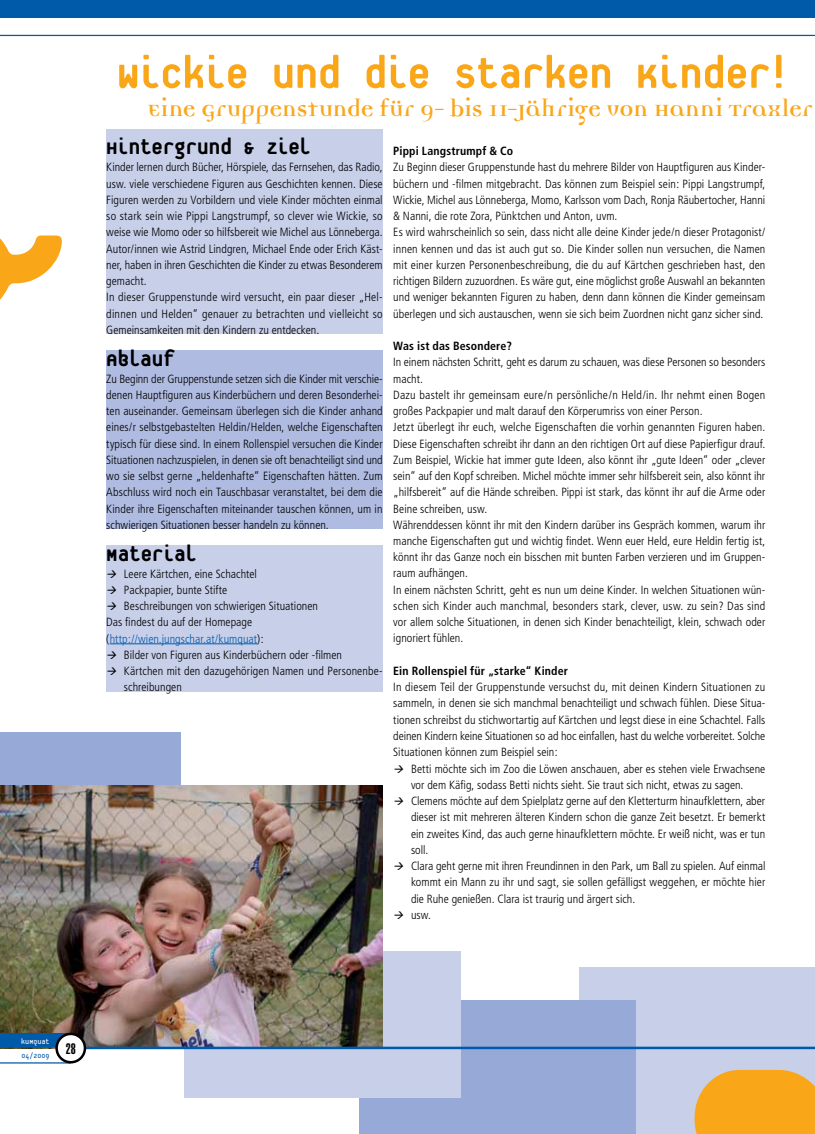
<style>
.page{position:relative;width:815px;height:1134px;background:#fff}
.page>*{position:absolute;margin:0;border:0;box-sizing:border-box;transform-origin:0 0}
.t1{font:800 50px "Platelet";letter-spacing:-.015em;color:#faa619}
.t2{font:26.25px "Democratica Bold Oldstyle";letter-spacing:-.005em;color:#faa619}
.t3{font:800 25px "Platelet";letter-spacing:-.01em;color:#000}
.t4{font:900 extra-condensed 15px "Helvetica";color:#000}
.t5{font:300 condensed 11.88px/16.2px "Frutiger";letter-spacing:.005em;color:#000}
.t6{font:700 condensed 11.88px "Frutiger";letter-spacing:.01em;color:#000}
.t7{font:8.75px "Platelet";color:#fff}
.t8{font:8.75px "Platelet";color:#005aaa}
.s1{color:#005aaa}
</style>
<div class="page">
<div style="left:0;top:732px;width:181px;height:146px;background:#97a9d6"></div>
<div style="left:579px;top:968px;width:236px;height:166px;background:#c7cfe9"></div>
<div style="left:359px;top:1000px;width:276px;height:134px;background:#97a9d6"></div>
<div style="left:184px;top:951px;width:277px;height:147px;background:#c7cfe9"></div>
<svg style="left:694px;top:1070px;width:121px;height:64px;background:#f5a92b"></svg>
<div style="left:106px;top:129px;width:277px;height:205px;background:#c7cfe9"></div>
<img style="left:0;top:785px;width:383px;height:264px">
<div style="left:106px;top:545px;width:277px;height:146px;background:#c7cfe9"></div>
<div style="left:106px;top:350px;width:277px;height:179px;background:#afbbe0"></div>
<svg style="left:0;top:235px;width:62px;height:65px"></svg>
<hr style="left:86px;top:1047px;width:729px;height:2px;background:#005aaa">
<hr style="left:0;top:35px;width:815px;height:1px;background:#005aaa">
<svg style="left:0;top:1033px;width:67px;height:14px"></svg>
<hr style="left:0;top:1062px;width:71px;height:1px;background:#005aaa">
<div style="left:57px;top:1034px;width:28px;height:28px;background:#fff;border-radius:50%"></div>
<div style="left:55px;top:1033px;width:31px;height:30px;border:2px solid #000;border-radius:50%"></div>
<div style="left:0;top:0;width:815px;height:18px;background:#005aaa"></div>
<hr style="left:110px;top:643px;width:147px;height:1px;background:#005aaa">
<h1 class="t1" style="left:117px;top:53px;width:675px">Wickie und die starken Kinder!</h1>
<h2 class="t2" style="left:148px;top:97px;width:666px">Eine Gruppenstunde für 9- bis 11-Jährige von Hanni Traxler</h2>
<h3 class="t3" style="left:106px;top:137px;width:206px">Hintergrund &amp; Ziel</h3>
<p class="t5" style="left:106px;top:159px;width:278px">Kinder lernen durch Bücher, Hörspiele, das Fernsehen, das Radio, usw. viele verschiedene Figuren aus Geschichten kennen. Diese Figuren werden zu Vorbildern und viele Kinder möchten einmal so stark sein wie Pippi Langstrumpf, so clever wie Wickie, so weise wie Momo oder so hilfsbereit wie Michel aus Lönneberga.<br>Autor/innen wie Astrid Lindgren, Michael Ende oder Erich Käst&shy;ner, haben in ihren Geschichten die Kinder zu etwas Besonderem gemacht.<br>In dieser Gruppenstunde wird versucht, ein paar dieser „Hel&shy;dinnen und Helden“ genauer zu betrachten und vielleicht so Gemeinsamkeiten mit den Kindern zu entdecken.</p>
<h3 class="t3" style="left:106px;top:349px;width:70px">Ablauf</h3>
<p class="t5" style="left:106px;top:370px;width:278px;text-align:justify">Zu Beginn der Gruppenstunde setzen sich die Kinder mit verschie&shy;denen Hauptfiguren aus Kinderbüchern und deren Besonderhei&shy;ten auseinander. Gemeinsam überlegen sich die Kinder anhand eines/r selbstgebastelten Heldin/Helden, welche Eigenschaften typisch für diese sind. In einem Rollenspiel versuchen die Kinder Situationen nachzuspielen, in denen sie oft benachteiligt sind und wo sie selbst gerne „heldenhafte“ Eigenschaften hätten. Zum Abschluss wird noch ein Tauschbasar veranstaltet, bei dem die Kinder ihre Eigenschaften miteinander tauschen können, um in schwierigen Situationen besser handeln zu können.</p>
<h3 class="t3" style="left:106px;top:544px;width:92px">Material</h3>
<p class="t5" style="left:106px;top:565px;width:152px">→ Leere Kärtchen, eine Schachtel</p>
<p class="t5" style="left:106px;top:582px;width:123px">→ Packpapier, bunte Stifte</p>
<p class="t5" style="left:106px;top:598px;width:213px">→ Beschreibungen von schwierigen Situationen<br>Das findest du auf der Homepage (<span class="s1">http://wien.jungschar.at/kumquat</span>):</p>
<p class="t5" style="left:106px;top:647px;width:237px">→ Bilder von Figuren aus Kinderbüchern oder -filmen</p>
<p class="t5" style="left:124px;top:663px;width:260px;text-indent:-18px">→ Kärtchen mit den dazugehörigen Namen und Personenbe&shy;schreibungen</p>
<p class="t6" style="left:393px;top:144px;width:121px">Pippi Langstrumpf &amp; Co</p>
<p class="t5" style="left:393px;top:159px;width:374px">Zu Beginn dieser Gruppenstunde hast du mehrere Bilder von Hauptfiguren aus Kinder&shy;büchern und -filmen mitgebracht. Das können zum Beispiel sein: Pippi Langstrumpf, Wickie, Michel aus Lönneberga, Momo, Karlsson vom Dach, Ronja Räubertocher, Hanni &amp; Nanni, die rote Zora, Pünktchen und Anton, uvm.<br>Es wird wahrscheinlich so sein, dass nicht alle deine Kinder jede/n dieser Protagonist/ innen kennen und das ist auch gut so. Die Kinder sollen nun versuchen, die Namen mit einer kurzen Personenbeschreibung, die du auf Kärtchen geschrieben hast, den richtigen Bildern zuzuordnen. Es wäre gut, eine möglichst große Auswahl an bekannten und weniger bekannten Figuren zu haben, denn dann können die Kinder gemeinsam überlegen und sich austauschen, wenn sie sich beim Zuordnen nicht ganz sicher sind.</p>
<p class="t6" style="left:393px;top:339px;width:120px">Was ist das Besondere?</p>
<p class="t5" style="left:393px;top:354px;width:374px">In einem nächsten Schritt, geht es darum zu schauen, was diese Personen so besonders macht.<br>Dazu bastelt ihr gemeinsam eure/n persönliche/n Held/in. Ihr nehmt einen Bogen großes Packpapier und malt darauf den Körperumriss von einer Person.<br>Jetzt überlegt ihr euch, welche Eigenschaften die vorhin genannten Figuren haben.<br>Diese Eigenschaften schreibt ihr dann an den richtigen Ort auf diese Papierfigur drauf.<br>Zum Beispiel, Wickie hat immer gute Ideen, also könnt ihr „gute Ideen“ oder „clever sein“ auf den Kopf schreiben. Michel möchte immer sehr hilfsbereit sein, also könnt ihr „hilfsbereit“ auf die Hände schreiben. Pippi ist stark, das könnt ihr auf die Arme oder Beine schreiben, usw.<br>Währenddessen könnt ihr mit den Kindern darüber ins Gespräch kommen, warum ihr manche Eigenschaften gut und wichtig findet. Wenn euer Held, eure Heldin fertig ist, könnt ihr das Ganze noch ein bisschen mit bunten Farben verzieren und im Gruppen&shy;raum aufhängen.<br>In einem nächsten Schritt, geht es nun um deine Kinder. In welchen Situationen wün&shy;schen sich Kinder auch manchmal, besonders stark, clever, usw. zu sein? Das sind vor allem solche Situationen, in denen sich Kinder benachteiligt, klein, schwach oder ignoriert fühlen.</p>
<p class="t6" style="left:393px;top:664px;width:176px">Ein Rollenspiel für „starke“ Kinder</p>
<p class="t5" style="left:393px;top:679px;width:374px;text-align:justify">In diesem Teil der Gruppenstunde versuchst du, mit deinen Kindern Situationen zu sammeln, in denen sie sich manchmal benachteiligt und schwach fühlen. Diese Situa&shy;tionen schreibst du stichwortartig auf Kärtchen und legst diese in eine Schachtel. Falls deinen Kindern keine Situationen so ad hoc einfallen, hast du welche vorbereitet. Solche Situationen können zum Beispiel sein:</p>
<p class="t5" style="left:393px;top:760px;width:374px;text-align:center">→ Betti möchte sich im Zoo die Löwen anschauen, aber es stehen viele Erwachsene vor dem Käfig, sodass Betti nichts sieht. Sie traut sich nicht, etwas zu sagen.</p>
<p class="t5" style="left:411px;top:793px;width:356px;text-align:justify;text-indent:-18px">→ Clemens möchte auf dem Spielplatz gerne auf den Kletterturm hinaufklettern, aber dieser ist mit mehreren älteren Kindern schon die ganze Zeit besetzt. Er bemerkt ein zweites Kind, das auch gerne hinaufklettern möchte. Er weiß nicht, was er tun soll.</p>
<p class="t5" style="left:411px;top:858px;width:356px;text-align:justify;text-indent:-18px">→ Clara geht gerne mit ihren Freundinnen in den Park, um Ball zu spielen. Auf einmal kommt ein Mann zu ihr und sagt, sie sollen gefälligst weggehen, er möchte hier die Ruhe genießen. Clara ist traurig und ärgert sich.</p>
<p class="t5" style="left:393px;top:907px;width:39px">→ usw.</p>
<p class="t7" style="left:21px;top:1038px;width:30px">kuMquat</p>
<p class="t8" style="left:21px;top:1052px;width:30px">04/2009</p>
<p class="t4" style="left:66px;top:1040px;width:11px">28</p>
</div>
